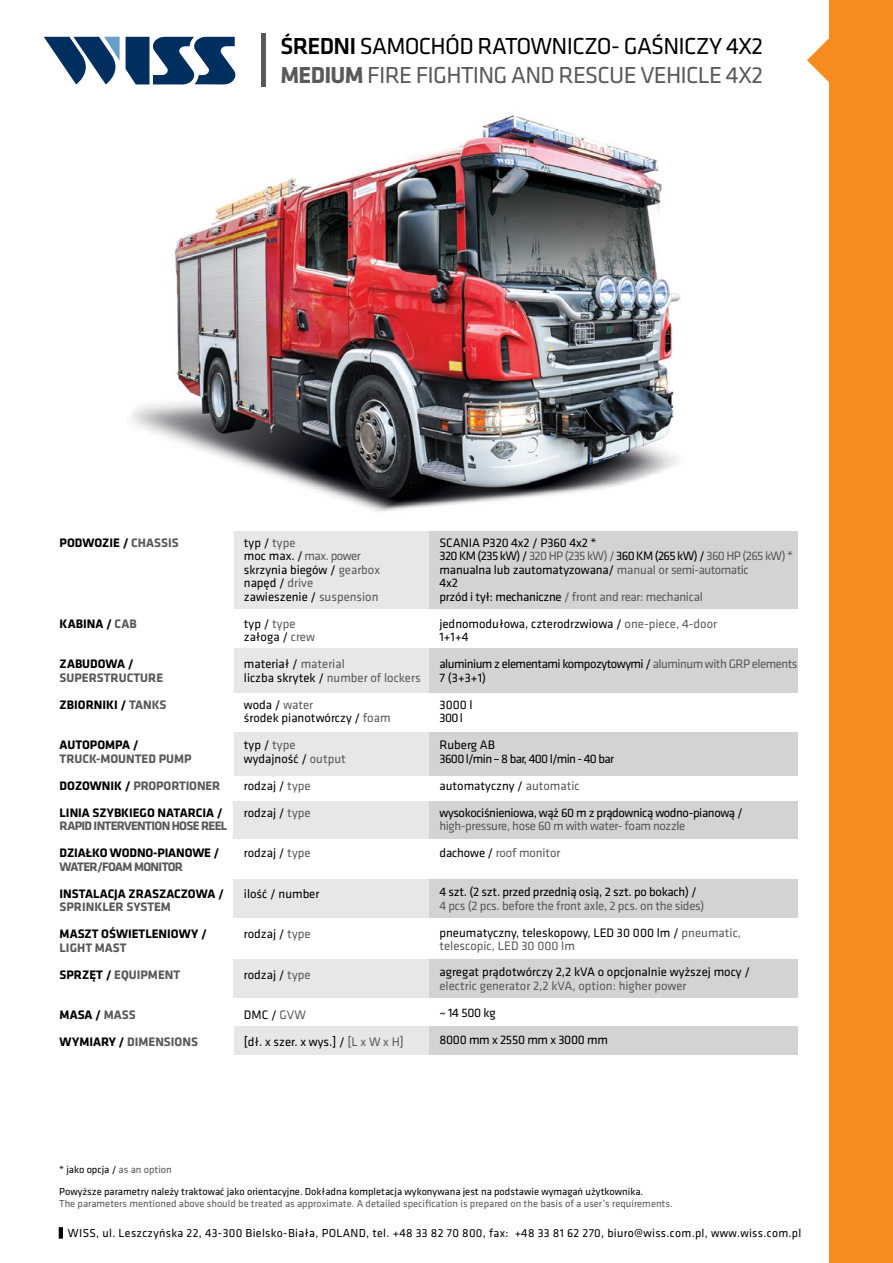
<style>
.page{position:relative;width:893px;height:1263px;background:#fff}
.page>*{position:absolute;margin:0;border:0;box-sizing:border-box;transform-origin:0 0}
.t1{font:24px/28.8px "Klavika";letter-spacing:-.03em;color:#58595b}
.t2{font:12.75px/13.5px "Klavika";color:#000}
.t3{font:12.75px/13.5px "Klavika";letter-spacing:-.02em;color:#000}
.t4{font:700 12.75px/27px "Klavika";color:#000}
.t5{font:12.75px/27px "Klavika";color:#58595b}
.t6{font:700 12.75px/27px "Klavika";color:#58595b}
.t7{font:12.75px/27px "Klavika";letter-spacing:-.03em;color:#000}
.t8{font:12.75px/13.5px "Klavika";letter-spacing:-.04em;color:#000}
.t9{font:12.75px/27px "Klavika";letter-spacing:-.03em;color:#58595b}
.t10{font:700 12.75px "Klavika";letter-spacing:-.05em;color:#58595b}
.t11{font:12.75px/13.5px "Klavika";letter-spacing:-.05em;color:#000}
.t12{font:12px "Klavika";letter-spacing:.025em;color:#000}
.t13{font:10.5px/21.6px "Klavika";color:#000}
.t14{font:10.5px "Klavika";color:#58595b}
.s1{font-weight:500;color:#000}
.s2{color:#000}
.s3{font-weight:700}
.s4{color:#58595b}
</style>
<div class="page">
<div style="left:234px;top:531px;width:224px;height:77px;background:#e6e7e8"></div>
<div style="left:429px;top:531px;width:369px;height:77px;background:#d1d3d4"></div>
<div style="left:234px;top:732px;width:224px;height:44px;background:#e6e7e8"></div>
<div style="left:429px;top:732px;width:369px;height:44px;background:#d1d3d4"></div>
<div style="left:234px;top:648px;width:224px;height:45px;background:#e6e7e8"></div>
<div style="left:429px;top:648px;width:369px;height:45px;background:#d1d3d4"></div>
<div style="left:233px;top:801px;width:225px;height:38px;background:#e6e7e8"></div>
<div style="left:429px;top:801px;width:369px;height:38px;background:#d1d3d4"></div>
<div style="left:233px;top:879px;width:225px;height:39px;background:#e6e7e8"></div>
<div style="left:429px;top:879px;width:369px;height:39px;background:#d1d3d4"></div>
<div style="left:233px;top:959px;width:225px;height:38px;background:#e6e7e8"></div>
<div style="left:429px;top:959px;width:369px;height:38px;background:#d1d3d4"></div>
<div style="left:234px;top:1026px;width:220px;height:29px;background:#e6e7e8"></div>
<img style="left:130px;top:115px;width:550px;height:397px">
<div style="left:429px;top:1026px;width:369px;height:29px;background:#d1d3d4"></div>
<hr style="left:59px;top:1227px;width:4px;height:11px;background:#000">
<svg style="left:126px;top:37px;width:110px;height:47px"></svg>
<svg style="left:44px;top:37px;width:76px;height:47px"></svg>
<div style="left:261px;top:34px;width:5px;height:53px;background:#58595b"></div>
<div style="left:829px;top:0;width:64px;height:1263px;background:#f68b1f"></div>
<svg style="left:807px;top:38px;width:22px;height:44px"></svg>
<h1 class="t1" style="left:280px;top:31px;width:484px"><span class="s1">ŚREDNI</span> <span class="s2">SAMOCHÓD RATOWNICZO- GAŚNICZY 4X2<br></span><span class="s3">MEDIUM</span> FIRE FIGHTING AND RESCUE VEHICLE 4X2</h1>
<p class="t4" style="left:60px;top:528px;width:121px">PODWOZIE / <span class="s4">CHASSIS</span></p>
<p class="t4" style="left:60px;top:609px;width:79px">KABINA / <span class="s4">CAB</span></p>
<p class="t4" style="left:60px;top:650px;width:76px">ZABUDOWA /</p>
<p class="t6" style="left:60px;top:663px;width:108px">SUPERSTRUCTURE<br><span class="s2">ZBIORNIKI /</span> TANKS</p>
<p class="t4" style="left:60px;top:731px;width:81px">AUTOPOMPA /</p>
<p class="t4" style="left:60px;top:744px;width:164px"><span class="s4">TRUCK-MOUNTED PUMP<br></span>DOZOWNIK / <span class="s4">PROPORTIONER<br></span>LINIA SZYBKIEGO NATARCIA /</p>
<p class="t10" style="left:60px;top:817px;width:169px">RAPID INTERVENTION HOSE REEL</p>
<p class="t4" style="left:60px;top:839px;width:161px">DZIAŁKO WODNO-PIANOWE /</p>
<p class="t10" style="left:60px;top:857px;width:125px">WATER/FOAM MONITOR</p>
<p class="t4" style="left:60px;top:879px;width:166px">INSTALACJA ZRASZACZOWA /</p>
<p class="t6" style="left:60px;top:893px;width:113px">SPRINKLER SYSTEM</p>
<p class="t4" style="left:60px;top:920px;width:149px">MASZT OŚWIETLENIOWY /</p>
<p class="t6" style="left:60px;top:933px;width:122px">LIGHT MAST<br><span class="s2">SPRZĘT /</span> EQUIPMENT</p>
<p class="t6" style="left:60px;top:1001px;width:140px"><span class="s2">MASA /</span> MASS<br><span class="s2">WYMIARY /</span> DIMENSIONS</p>
<p class="t2" style="left:244px;top:535px;width:138px">typ / <span class="s4">type<br></span>moc max. / <span class="s4">max. power </span>skrzynia biegów / <span class="s4">gearbox </span>napęd / <span class="s4">drive </span>zawieszenie / <span class="s4">suspension</span></p>
<p class="t2" style="left:244px;top:616px;width:73px">typ / <span class="s4">type </span>załoga / <span class="s4">crew</span></p>
<p class="t2" style="left:244px;top:657px;width:178px">materiał / <span class="s4">material<br></span>liczba skrytek / <span class="s4">number of lockers</span></p>
<p class="t2" style="left:244px;top:697px;width:148px">woda / <span class="s4">water<br></span>środek pianotwórczy / <span class="s4">foam</span></p>
<p class="t2" style="left:244px;top:738px;width:104px">typ / <span class="s4">type </span>wydajność / <span class="s4">output</span></p>
<p class="t2" style="left:244px;top:771px;width:68px;line-height:27px">rodzaj / <span class="s4">type </span>rodzaj / <span class="s4">type</span></p>
<p class="t2" style="left:244px;top:846px;width:68px">rodzaj / <span class="s4">type</span></p>
<p class="t2" style="left:244px;top:886px;width:77px">ilość / number</p>
<p class="t2" style="left:244px;top:927px;width:68px">rodzaj / <span class="s4">type</span></p>
<p class="t2" style="left:244px;top:967px;width:68px">rodzaj / <span class="s4">type</span></p>
<p class="t2" style="left:244px;top:1001px;width:161px;line-height:27px">DMC / <span class="s4">GVW<br></span>[dł. x szer. x wys.] / <span class="s4">[L x W x H]</span></p>
<p class="t3" style="left:439px;top:535px;width:355px">SCANIA P320 4x2 / P360 4x2 *<br>320 KM (235 kW) / <span class="s4">320 HP (235 kW) /</span> 360 KM (265 kW) / <span class="s4">360 HP (265 kW) * </span>manualna lub zautomatyzowana/ <span class="s4">manual or semi-automatic<br></span>4x2<br>przód i tył: mechaniczne <span class="s4">/ front and rear: mechanical</span></p>
<p class="t2" style="left:439px;top:616px;width:279px">jednomodułowa, czterodrzwiowa / <span class="s4">one-piece, 4-door<br></span>1+1+4</p>
<p class="t8" style="left:439px;top:657px;width:359px">aluminium z elementami kompozytowymi / <span class="s4">aluminum with GRP elements<br></span>7 (3+3+1)</p>
<p class="t2" style="left:439px;top:697px;width:35px">3000 l<br>300 l</p>
<p class="t11" style="left:439px;top:738px;width:176px">Ruberg AB<br>3600 l/min – 8 bar, 400 l/min - 40 bar</p>
<p class="t7" style="left:439px;top:771px;width:305px">automatyczny / <span class="s4">automatic<br></span>wysokociśnieniowa, wąż 60 m z prądownicą wodno-pianową /</p>
<p class="t9" style="left:439px;top:812px;width:247px">high-pressure, hose 60 m with water- foam nozzle <span class="s2">dachowe /</span> roof monitor</p>
<p class="t3" style="left:439px;top:885px;width:259px">4 szt. (2 szt. przed przednią osią, 2 szt. po bokach) /</p>
<p class="t5" style="left:439px;top:891px;width:303px">4 pcs (2 pcs. before the front axle, 2 pcs. on the sides) <span class="s2">pneumatyczny, teleskopowy, LED 30 000 lm /</span> pneumatic,</p>
<p class="t5" style="left:439px;top:932px;width:137px">telescopic, LED 30 000 lm</p>
<p class="t2" style="left:439px;top:965px;width:312px">agregat prądotwórczy 2,2 kVA o opcjonalnie wyższej mocy /</p>
<p class="t5" style="left:439px;top:972px;width:248px">electric generator 2,2 kVA, option: higher power</p>
<p class="t3" style="left:439px;top:999px;width:170px;line-height:27px">~ 14 500 kg<br>8000 mm x 2550 mm x 3000 mm</p>
<p class="t13" style="left:59px;top:1158px;width:586px">* jako opcja / <span class="s4">as an option<br></span>Powyższe parametry należy traktować jako orientacyjne. Dokładna kompletacja wykonywana jest na podstawie wymagań użytkownika.</p>
<p class="t14" style="left:59px;top:1197px;width:615px">The parameters mentioned above should be treated as approximate. A detailed specification is prepared on the basis of a user’s requirements.</p>
<p class="t12" style="left:68px;top:1225px;width:735px">WISS, ul. Leszczyńska 22, 43-300 Bielsko-Biała, POLAND, tel. +48 33 82 70 800, fax: +48 33 81 62 270, biuro@wiss.com.pl, www.wiss.com.pl</p>
</div>
